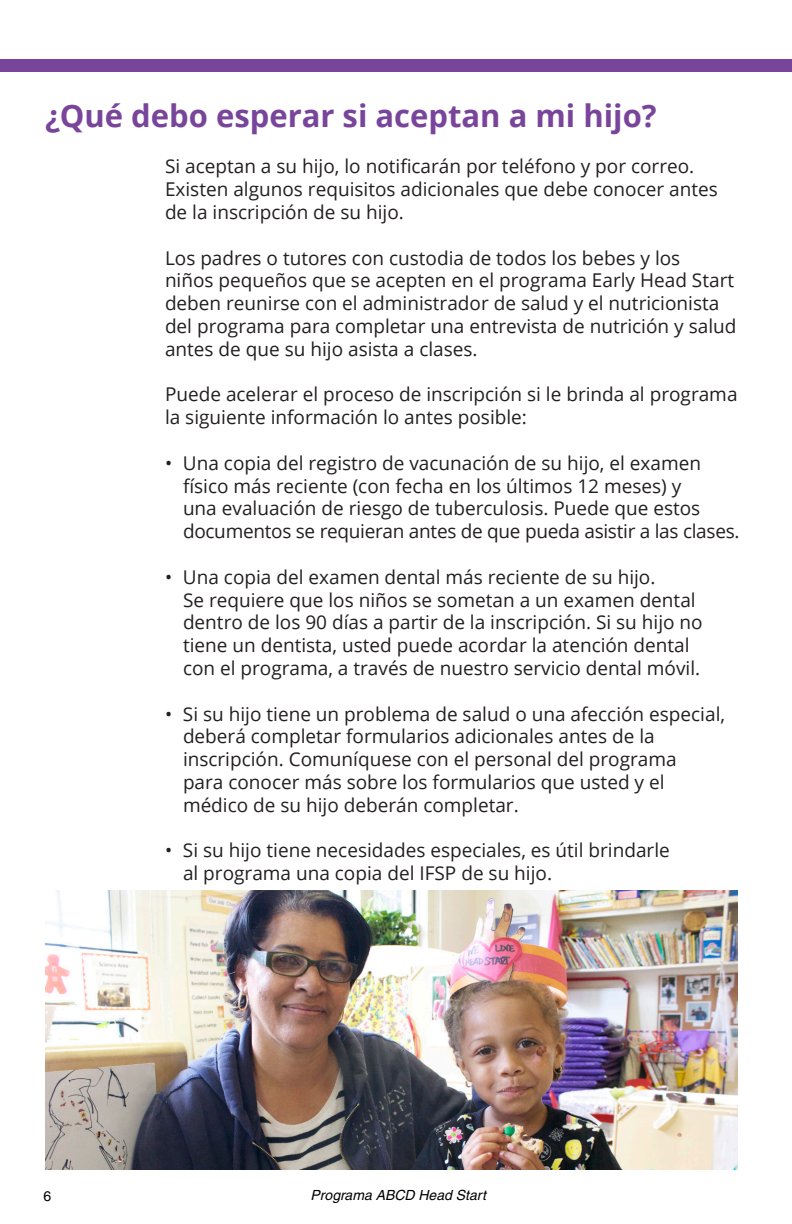
<style>
.page{position:relative;width:792px;height:1224px;background:#fff}
.page>*{position:absolute;margin:0;border:0;box-sizing:border-box;transform-origin:0 0}
.Topic{font:700 31px "Open Sans";color:#79459b}
.t1{font:19px/22.8px "Open Sans";color:#231f20}
.t2{font:italic 14px "Helvetica";color:#000}
.t3{font:14px "Helvetica";color:#000}
</style>
<div class="page">
<div style="left:0;top:60px;width:792px;height:12px;background:#79459b"></div>
<img style="left:45px;top:891px;width:693px;height:279px">
<p class="Topic" style="left:45px;top:94px;width:613px">¿Qué debo esperar si aceptan a mi hijo?</p>
<p class="t1" style="left:165px;top:155px;width:531px">Si aceptan a su hijo, lo notificarán por teléfono y por correo.</p>
<p class="t1" style="left:165px;top:177px;width:554px">Existen algunos requisitos adicionales que debe conocer antes de la inscripción de su hijo.</p>
<p class="t1" style="left:165px;top:246px;width:573px">Los padres o tutores con custodia de todos los bebes y los<br>niños pequeños que se acepten en el programa Early Head Start deben reunirse con el administrador de salud y el nutricionista del programa para completar una entrevista de nutrición y salud antes de que su hijo asista a clases.</p>
<p class="t1" style="left:165px;top:383px;width:574px">Puede acelerar el proceso de inscripción si le brinda al programa la siguiente información lo antes posible:</p>
<p class="t1" style="left:183px;top:451px;width:558px;text-indent:-18px">• Una copia del registro de vacunación de su hijo, el examen físico más reciente (con fecha en los últimos 12 meses) y<br>una evaluación de riesgo de tuberculosis. Puede que estos documentos se requieran antes de que pueda asistir a las clases.</p>
<p class="t1" style="left:183px;top:565px;width:521px;text-indent:-18px">• Una copia del examen dental más reciente de su hijo.<br>Se requiere que los niños se sometan a un examen dental dentro de los 90 días a partir de la inscripción. Si su hijo no tiene un dentista, usted puede acordar la atención dental con el programa, a través de nuestro servicio dental móvil.</p>
<p class="t1" style="left:183px;top:702px;width:544px;text-indent:-18px">• Si su hijo tiene un problema de salud o una afección especial, deberá completar formularios adicionales antes de la inscripción. Comuníquese con el personal del programa<br>para conocer más sobre los formularios que usted y el médico de su hijo deberán completar.</p>
<p class="t1" style="left:183px;top:839px;width:488px;text-indent:-18px">• Si su hijo tiene necesidades especiales, es útil brindarle al programa una copia del IFSP de su hijo.</p>
<p class="t3" style="left:43px;top:1188px;width:9px">6</p>
<p class="t2" style="left:311px;top:1187px;width:177px">Programa ABCD Head Start</p>
</div>
